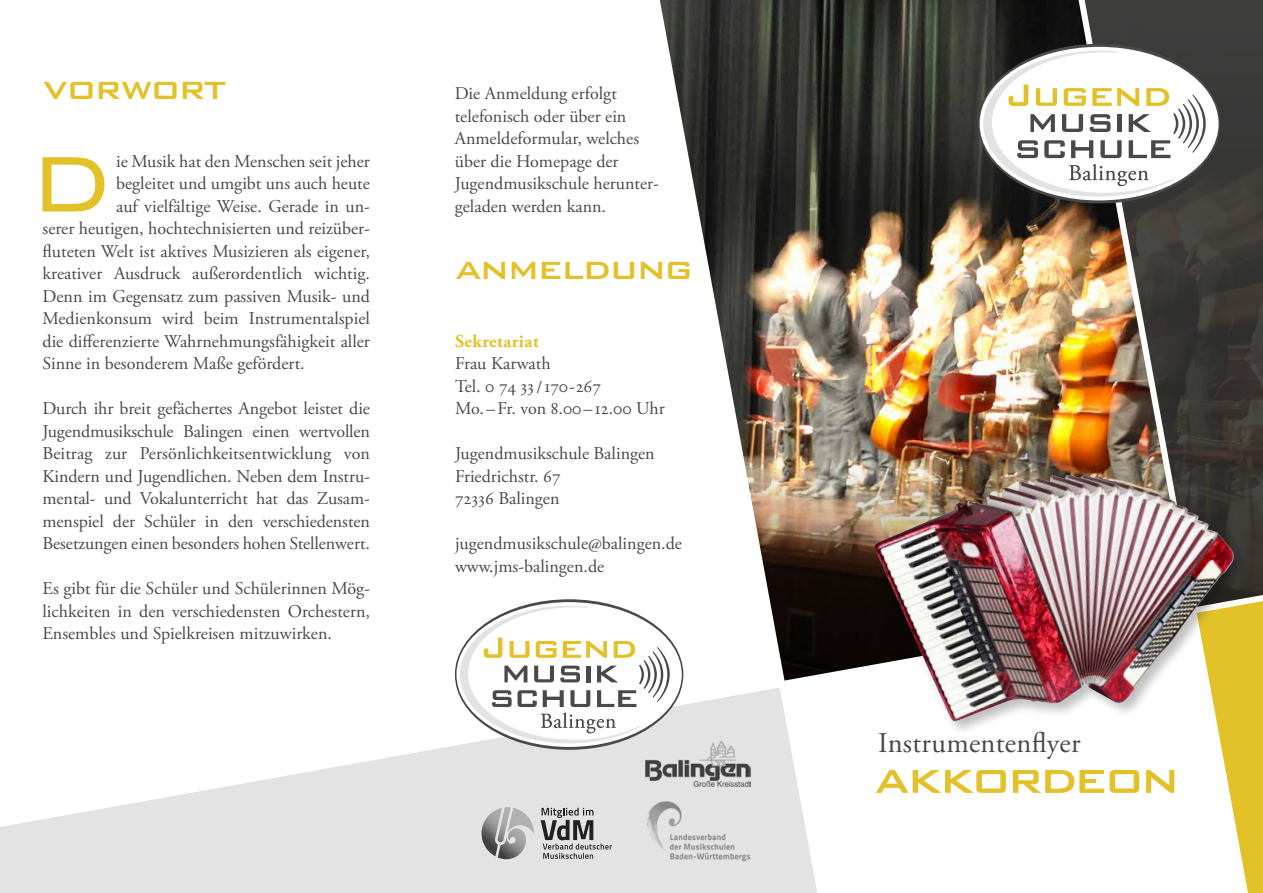
<style>
.page{position:relative;width:1263px;height:893px;background:#fff}
.page>*{position:absolute;margin:0;border:0;box-sizing:border-box;transform-origin:0 0}
.t1{font:300 105.15px "Bank Gothic BT";color:#e2c228}
.t2{font:500 54px "Bank Gothic BT";letter-spacing:-.045em;color:#e2c228}
.t3{font:500 40.5px "Bank Gothic BT";letter-spacing:-.025em;color:#e2c228}
.t4{font:28.5px "Adobe Garamond Pro";letter-spacing:.01em;color:#494948}
.t5{font:18px/22.5px "Adobe Garamond Pro";color:#494948}
.t6{font:700 18px "Adobe Garamond Pro";letter-spacing:.025em;color:#e2c228}
</style>
<div class="page">
<img style="left:830px;top:0;width:242px;height:340px">
<img style="left:830px;top:340px;width:242px;height:249px">
<svg style="left:1254px;top:0;width:9px;height:589px;background:#3c3935"></svg>
<svg style="left:1254px;top:833px;width:9px;height:60px"></svg>
<div style="left:0;top:833px;width:647px;height:60px;background:#e3e3e3"></div>
<svg style="left:0;top:589px;width:1263px;height:244px"></svg>
<img style="left:647px;top:0;width:183px;height:893px">
<div style="left:456px;top:602px;width:226px;height:145px;background:#fff;border-radius:50%"></div>
<svg style="left:460px;top:606px;width:210px;height:137px"></svg>
<img style="left:1072px;top:0;width:182px;height:893px">
<div style="left:979px;top:47px;width:239px;height:153px;background:#fff;border-radius:50%"></div>
<svg style="left:983px;top:51px;width:223px;height:146px"></svg>
<img style="left:482px;top:807px;width:52px;height:52px">
<svg style="left:537px;top:795px;width:90px;height:81px;background:#c8c8c8"></svg>
<img style="left:644px;top:799px;width:110px;height:63px">
<img style="left:645px;top:741px;width:105px;height:45px">
<div style="left:872px;top:472px;width:376px;height:264px;background:#000;opacity:.25"></div>
<img style="left:950px;top:475px;width:120px;height:37px">
<h3 class="t3" style="left:43px;top:67px;width:186px">vorwort</h3>
<h1 class="t1" style="left:28px;top:128px;width:87px">D</h1>
<p class="t5" style="left:116px;top:150px;width:255px">ie Musik hat den Menschen seit jeher</p>
<p class="t5" style="left:116px;top:173px;width:255px">begleitet und umgibt uns auch heute</p>
<p class="t5" style="left:116px;top:195px;width:255px">auf vielfältige Weise. Gerade in un-</p>
<p class="t5" style="left:43px;top:218px;width:329px">serer heutigen, hochtechnisierten und reizüber-</p>
<p class="t5" style="left:43px;top:240px;width:329px">fluteten Welt ist aktives Musizieren als eigener,</p>
<p class="t5" style="left:43px;top:263px;width:329px">kreativer Ausdruck außerordentlich wichtig.</p>
<p class="t5" style="left:43px;top:285px;width:329px">Denn im Gegensatz zum passiven Musik- und</p>
<p class="t5" style="left:43px;top:308px;width:329px">Medienkonsum wird beim Instrumentalspiel</p>
<p class="t5" style="left:43px;top:330px;width:329px">die differenzierte Wahrnehmungsfähigkeit aller</p>
<p class="t5" style="left:43px;top:353px;width:264px">Sinne in besonderem Maße gefördert.</p>
<p class="t5" style="left:43px;top:398px;width:329px;text-align:justify">Durch ihr breit gefächertes Angebot leistet die Jugendmusikschule Balingen einen wertvollen Beitrag zur Persönlichkeitsentwicklung von Kindern und Jugendlichen. Neben dem Instru&shy;mental- und Vokalunterricht hat das Zusam&shy;menspiel der Schüler in den verschiedensten Besetzungen einen besonders hohen Stellenwert.</p>
<p class="t5" style="left:43px;top:578px;width:329px;text-align:justify">Es gibt für die Schüler und Schülerinnen Mög&shy;lichkeiten in den verschiedensten Orchestern, Ensembles und Spielkreisen mitzuwirken.</p>
<p class="t5" style="left:455px;top:83px;width:206px">Die Anmeldung erfolgt telefonisch oder über ein<br>Anmeldeformular, welches über die Homepage der<br>Jugendmusikschule herunter&shy;geladen werden kann.</p>
<h3 class="t3" style="left:455px;top:247px;width:239px">anmeldung</h3>
<p class="t6" style="left:455px;top:330px;width:85px">Sekretariat</p>
<p class="t5" style="left:455px;top:353px;width:211px">Frau Karwath<br>Tel. 0 74 33/170-267<br>Mo.–Fr. von 8.00–12.00 Uhr</p>
<p class="t5" style="left:455px;top:443px;width:201px">Jugendmusikschule Balingen<br>Friedrichstr. 67<br>72336 Balingen</p>
<p class="t5" style="left:455px;top:533px;width:229px">jugendmusikschule@balingen.de www.jms-balingen.de</p>
<h3 class="t4" style="left:878px;top:725px;width:204px">Instrumentenflyer</h3>
<h2 class="t2" style="left:874px;top:750px;width:307px">akkordeon</h2>
</div>
